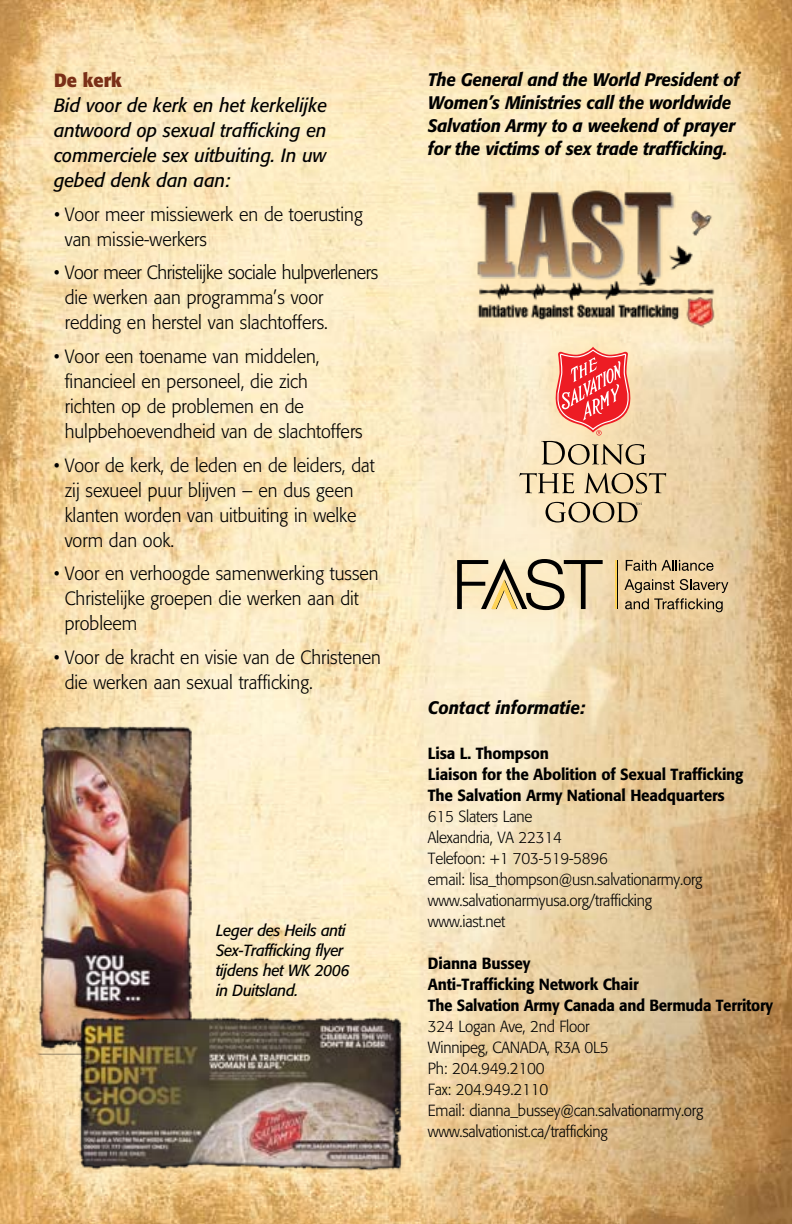
<style>
.page{position:relative;width:792px;height:1224px;background:#fff}
.page>*{position:absolute;margin:0;border:0;box-sizing:border-box;transform-origin:0 0}
.t1{font:300 19px/25px "Formata";color:#000;scale:.95 1}
.t2{font:italic 19px/25px "Formata";color:#000;text-align:justify;scale:.95 1}
.t3{font:700 19px "Formata";color:#7a2f17;scale:.95 1}
.t4{font:italic 500 18px/23px "Formata";letter-spacing:-.015em;color:#000;scale:.94 1}
.t5{font:italic 500 18px "Formata";letter-spacing:-.015em;color:#000;scale:.95 1}
.t6{font:300 16px/21px "Formata";letter-spacing:-.015em;color:#000;scale:.95 1}
.t7{font:500 16px/21px "Formata";letter-spacing:-.015em;color:#000;scale:.95 1}
.t8{font:italic 16px/20px "Formata";letter-spacing:-.02em;color:#000;scale:.95 1}
</style>
<div class="page">
<img style="left:0;top:0;width:792px;height:1224px">
<div style="left:427px;top:528px;width:323px;height:106px;background:#ffe2ac;opacity:.82"></div>
<svg style="left:626px;top:560px;width:88px;height:11px"></svg>
<svg style="left:624px;top:579px;width:104px;height:33px;background:#c1a982"></svg>
<hr style="left:616px;top:560px;width:1px;height:49px;background:#000">
<hr style="left:615px;top:560px;width:1px;height:49px;background:#ffd457">
<svg style="left:457px;top:559px;width:146px;height:51px;background:#baac8c"></svg>
<svg style="left:449px;top:161px;width:286px;height:188px;background:#fae8bf"></svg>
<img style="left:459px;top:172px;width:267px;height:167px">
<svg style="left:489px;top:317px;width:198px;height:226px;background:#f6e3be"></svg>
<svg style="left:541px;top:347px;width:105px;height:118px;background:#e99c88"></svg>
<svg style="left:519px;top:473px;width:55px;height:20px"></svg>
<svg style="left:584px;top:473px;width:82px;height:21px;background:#bba783"></svg>
<svg style="left:546px;top:502px;width:96px;height:21px;background:#bfad8b"></svg>
<img style="left:32px;top:718px;width:166px;height:337px">
<img style="left:71px;top:1011px;width:335px;height:167px">
<p class="t3" style="left:54px;top:68px;width:73px">De kerk</p>
<p class="t2" style="left:54px;top:93px;width:289px">Bid voor de kerk en het kerkelijke antwoord op sexual trafficking en commerciele sex uitbuiting. In uw gebed denk dan aan:</p>
<p class="t1" style="left:65px;top:202px;width:315px;text-indent:-11px">• Voor meer missiewerk en de toerusting van missie-werkers</p>
<p class="t1" style="left:65px;top:260px;width:331px;text-indent:-11px">• Voor meer Christelijke sociale hulpverleners die werken aan programma’s voor redding en herstel van slachtoffers.</p>
<p class="t1" style="left:65px;top:344px;width:315px;text-indent:-11px">• Voor een toename van middelen, financieel en personeel, die zich richten op de problemen en de hulpbehoevendheid van de slachtoffers</p>
<p class="t1" style="left:65px;top:453px;width:328px;text-indent:-11px">• Voor de kerk, de leden en de leiders, dat zij sexueel puur blijven – en dus geen klanten worden van uitbuiting in welke vorm dan ook.</p>
<p class="t1" style="left:65px;top:561px;width:332px;text-indent:-11px">• Voor en verhoogde samenwerking tussen<br>Christelijke groepen die werken aan dit probleem</p>
<p class="t1" style="left:65px;top:645px;width:334px;text-indent:-11px">• Voor de kracht en visie van de Christenen die werken aan sexual trafficking.</p>
<p class="t8" style="left:216px;top:921px;width:142px">Leger des Heils anti<br>Sex-Trafficking flyer tijdens het WK 2006 in Duitsland.</p>
<p class="t4" style="left:428px;top:68px;width:333px">The General and the World President of Women’s Ministries call the worldwide Salvation Army to a weekend of prayer for the victims of sex trade trafficking.</p>
<p class="t5" style="left:428px;top:697px;width:167px">Contact informatie:</p>
<p class="t7" style="left:428px;top:743px;width:334px">Lisa L. Thompson<br>Liaison for the Abolition of Sexual Trafficking<br>The Salvation Army National Headquarters</p>
<p class="t6" style="left:428px;top:806px;width:291px">615 Slaters Lane<br>Alexandria, VA 22314<br>Telefoon: +1 703-519-5896<br>email: lisa_thompson@usn.salvationarmy.org www.salvationarmyusa.org/trafficking www.iast.net</p>
<p class="t7" style="left:428px;top:952px;width:365px">Dianna Bussey<br>Anti-Trafficking Network Chair<br>The Salvation Army Canada and Bermuda Territory</p>
<p class="t6" style="left:428px;top:1016px;width:292px">324 Logan Ave, 2nd Floor<br>Winnipeg, CANADA, R3A 0L5<br>Ph: 204.949.2100<br>Fax: 204.949.2110<br>Email: dianna_bussey@can.salvationarmy.org www.salvationist.ca/trafficking</p>
</div>
